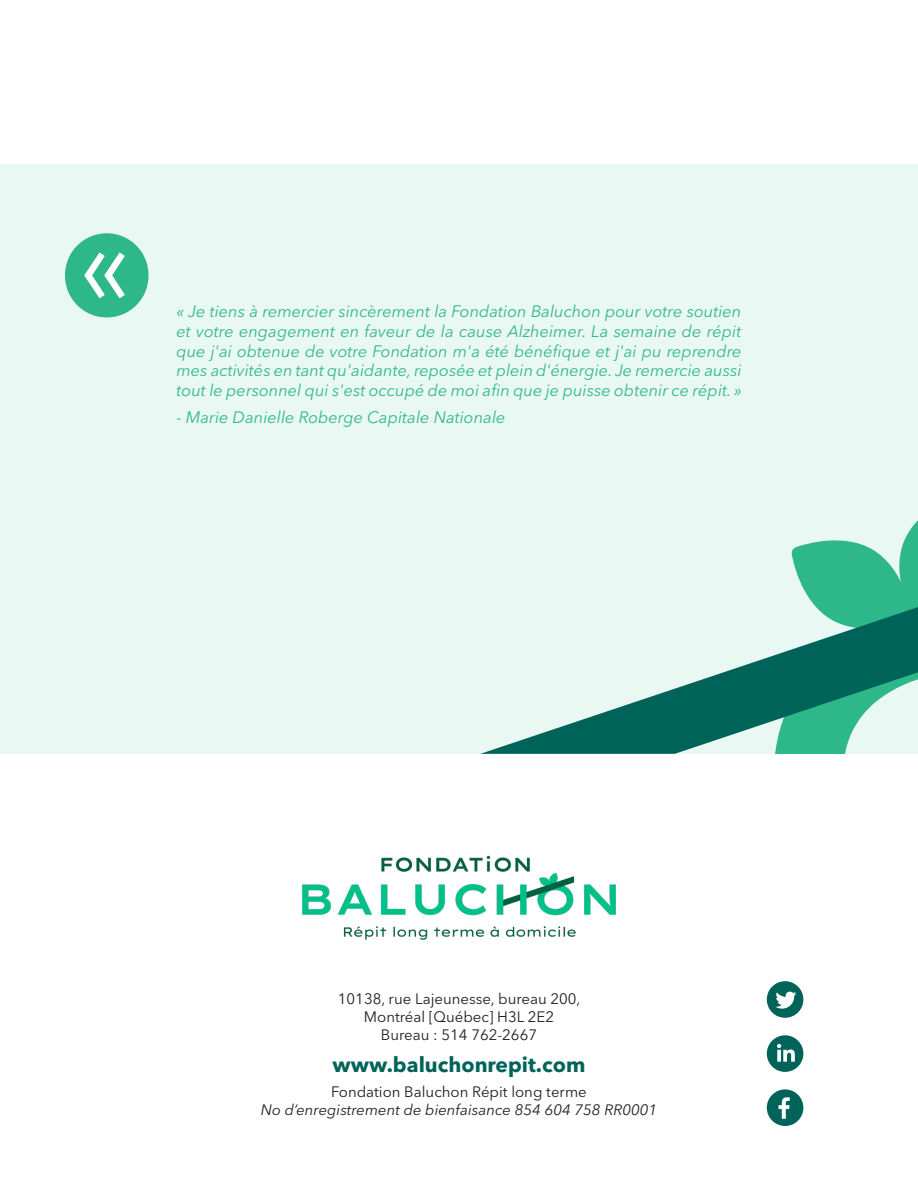
<style>
.page{position:relative;width:918px;height:1188px;background:#fff}
.page>*{position:absolute;margin:0;border:0;box-sizing:border-box;transform-origin:0 0}
.t1{font:700 21px "Avenir Next LT Pro";color:#006359}
.t2{font:italic 16.5px/19.8px "Avenir Next LT Pro";color:#2eb88a;text-align:justify}
.t3{font:15px "Avenir Next LT Pro";color:#231f20}
.t4{font:italic 15px "Avenir Next LT Pro";color:#231f20}
</style>
<div class="page">
<div style="left:0;top:164px;width:918px;height:590px;background:#eaf8f3"></div>
<svg style="left:791px;top:520px;width:127px;height:87px"></svg>
<svg style="left:480px;top:607px;width:438px;height:147px"></svg>
<img style="left:302px;top:855px;width:314px;height:85px">
<div style="left:767px;top:1089px;width:36px;height:37px;background:#006359;border-radius:50%"></div>
<svg style="left:779px;top:1097px;width:11px;height:22px"></svg>
<div style="left:767px;top:981px;width:36px;height:37px;background:#006359;border-radius:50%"></div>
<svg style="left:775px;top:991px;width:21px;height:18px"></svg>
<div style="left:767px;top:1035px;width:36px;height:37px;background:#006359;border-radius:50%"></div>
<svg style="left:777px;top:1044px;width:18px;height:18px"></svg>
<div style="left:65px;top:233px;width:83px;height:84px;background:#2eb88a;border-radius:42px"></div>
<svg style="left:84px;top:252px;width:41px;height:46px"></svg>
<p class="t2" style="left:176px;top:301px;width:567px">« Je tiens à remercier sincèrement la Fondation Baluchon pour votre soutien et votre engagement en faveur de la cause Alzheimer. La semaine de répit que j'ai obtenue de votre Fondation m'a été bénéfique et j'ai pu reprendre mes activités en tant qu'aidante, reposée et plein d'énergie. Je remercie aussi tout le personnel qui s'est occupé de moi afin que je puisse obtenir ce répit. »</p>
<p class="t2" style="left:176px;top:407px;width:331px">- Marie Danielle Roberge Capitale Nationale</p>
<p class="t3" style="left:338px;top:990px;width:244px">10138, rue Lajeunesse, bureau 200,</p>
<p class="t3" style="left:364px;top:1008px;width:192px">Montréal [Québec] H3L 2E2</p>
<p class="t3" style="left:381px;top:1026px;width:158px">Bureau : 514 762-2667</p>
<p class="t1" style="left:333px;top:1052px;width:254px">www.baluchonrepit.com</p>
<p class="t3" style="left:331px;top:1082px;width:257px">Fondation Baluchon Répit long terme</p>
<p class="t4" style="left:261px;top:1100px;width:398px">No d’enregistrement de bienfaisance 854 604 758 RR0001</p>
</div>
